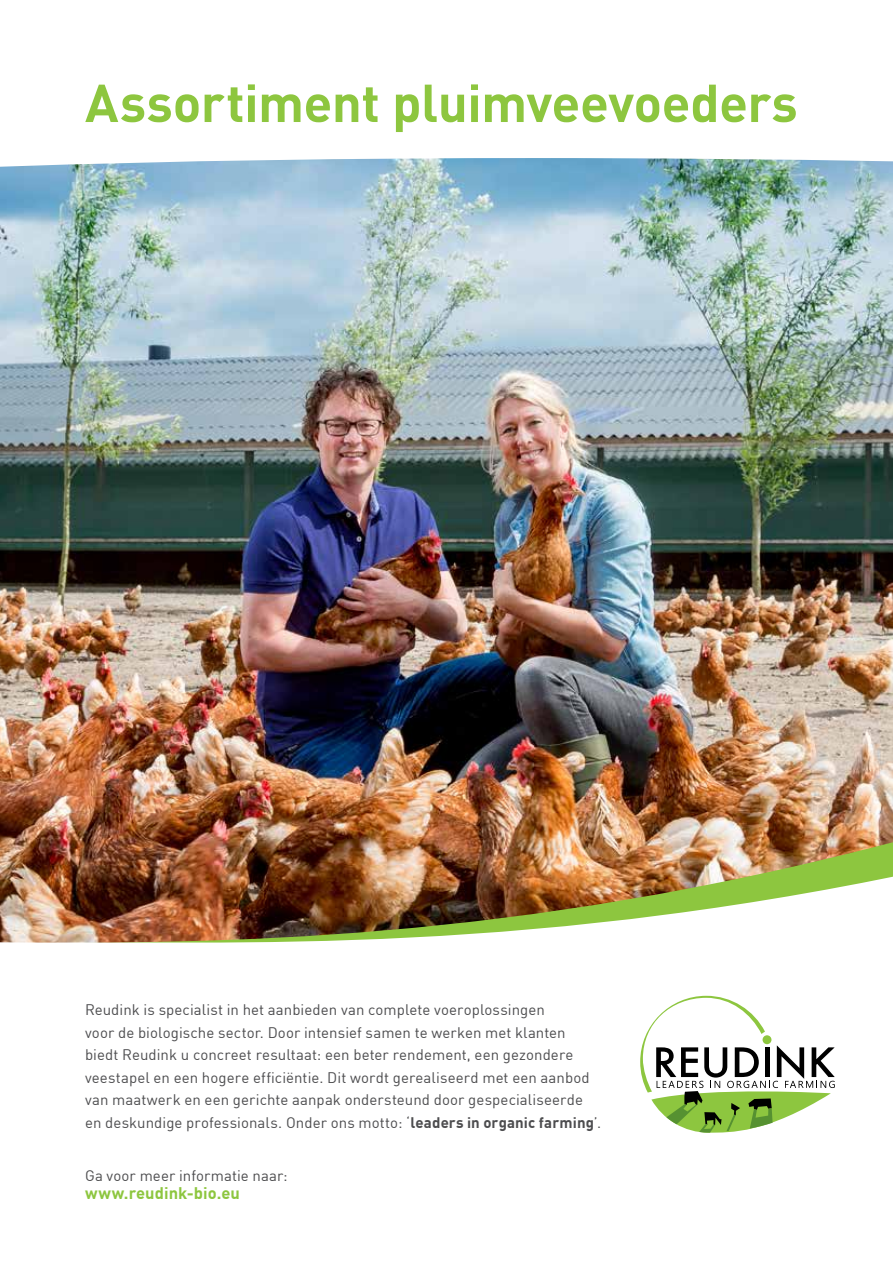
<style>
.page{position:relative;width:893px;height:1263px;background:#fff}
.page>*{position:absolute;margin:0;border:0;box-sizing:border-box;transform-origin:0 0}
.t1{font:700 52.5px "DIN Offc";letter-spacing:-.01em;color:#8dc63f}
.t2{font:700 16.5px "DIN Offc";letter-spacing:.005em;color:#8dc63f}
.t3{font:15px/22.5px "DIN Offc";letter-spacing:.005em;color:#4d4d4f}
.s1{font-weight:700}
</style>
<div class="page">
<img style="left:0;top:158px;width:893px;height:785px">
<svg style="left:640px;top:996px;width:195px;height:137px"></svg>
<h1 class="t1" style="left:85px;top:69px;width:714px">Assortiment pluimveevoeders</h1>
<p class="t3" style="left:85px;top:998px;width:518px">Reudink is specialist in het aanbieden van complete voeroplossingen<br>voor de biologische sector. Door intensief samen te werken met klanten biedt Reudink u concreet resultaat: een beter rendement, een gezondere veestapel en een hogere efficiëntie. Dit wordt gerealiseerd met een aanbod van maatwerk en een gerichte aanpak ondersteund door gespecialiseerde en deskundige professionals. Onder ons motto: ‘<span class="s1">leaders in organic farming</span>’.</p>
<p class="t3" style="left:85px;top:1164px;width:204px">Ga voor meer informatie naar:</p>
<p class="t2" style="left:85px;top:1182px;width:156px">www.reudink-bio.eu</p>
</div>
